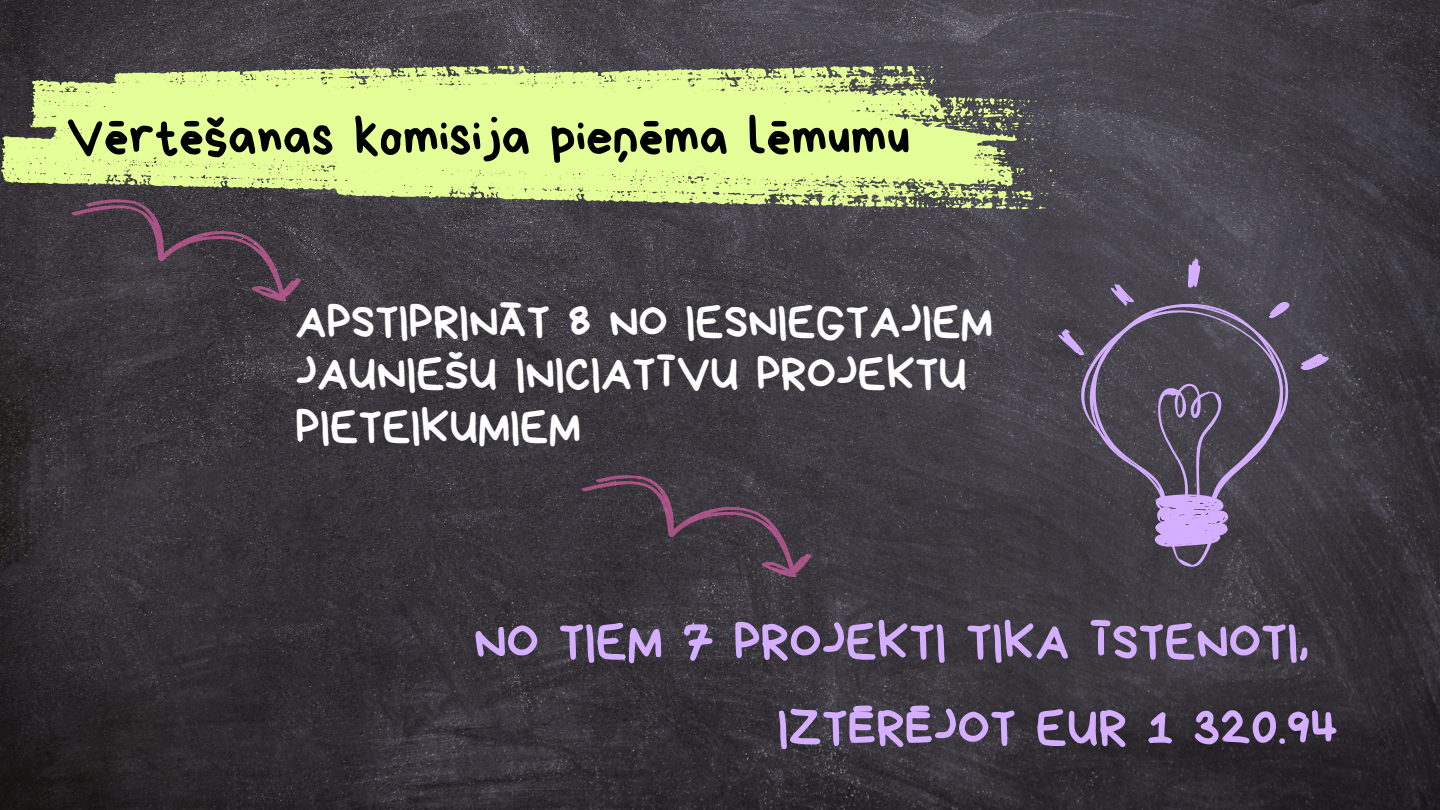
<style>
.page{position:relative;width:1440px;height:810px;background:#fff}
.page>*{position:absolute;margin:0;border:0;box-sizing:border-box;transform-origin:0 0}
.t1{font:53px "Bryndan Write";color:#000}
.t2{font:52.8px "Bryndan Write";color:#d5afff}
.t3{font:47.8px/52.5px "Bryndan Write";color:#fff}
</style>
<div class="page">
<img style="left:0;top:0;width:1440px;height:810px">
<svg style="left:0;top:65px;width:332px;height:131px;background:#bed282"></svg>
<svg style="left:332px;top:65px;width:728px;height:145px;background:#bfd486"></svg>
<svg style="left:1059px;top:272px;width:254px;height:257px;background:#444249"></svg>
<svg style="left:1046px;top:273px;width:261px;height:255px;background:#4f4a56"></svg>
<svg style="left:1268px;top:297px;width:27px;height:26px"></svg>
<svg style="left:1180px;top:257px;width:27px;height:33px"></svg>
<svg style="left:1106px;top:282px;width:32px;height:26px"></svg>
<svg style="left:1053px;top:327px;width:38px;height:30px"></svg>
<svg style="left:1299px;top:348px;width:31px;height:30px"></svg>
<svg style="left:1117px;top:366px;width:129px;height:211px;background:#5f566a"></svg>
<svg style="left:576px;top:472px;width:240px;height:106px;background:#433943"></svg>
<svg style="left:66px;top:196px;width:240px;height:106px;background:#453b44"></svg>
<p class="t1" style="left:66px;top:111px;width:845px">Vērtēšanas komisija pieņēma lēmumu</p>
<p class="t3" style="left:296px;top:295px;width:699px">APSTIPRINĀT 8 NO IESNIEGTAJIEM<br>JAUNIEŠU INICIATĪVU PROJEKTU<br>PIETEIKUMIEM</p>
<p class="t2" style="left:474px;top:615px;width:836px">NO TIEM 7 PROJEKTI TIKA ĪSTENOTI,</p>
<p class="t2" style="left:777px;top:701px;width:562px">IZTĒRĒJOT EUR 1 320.94</p>
</div>
